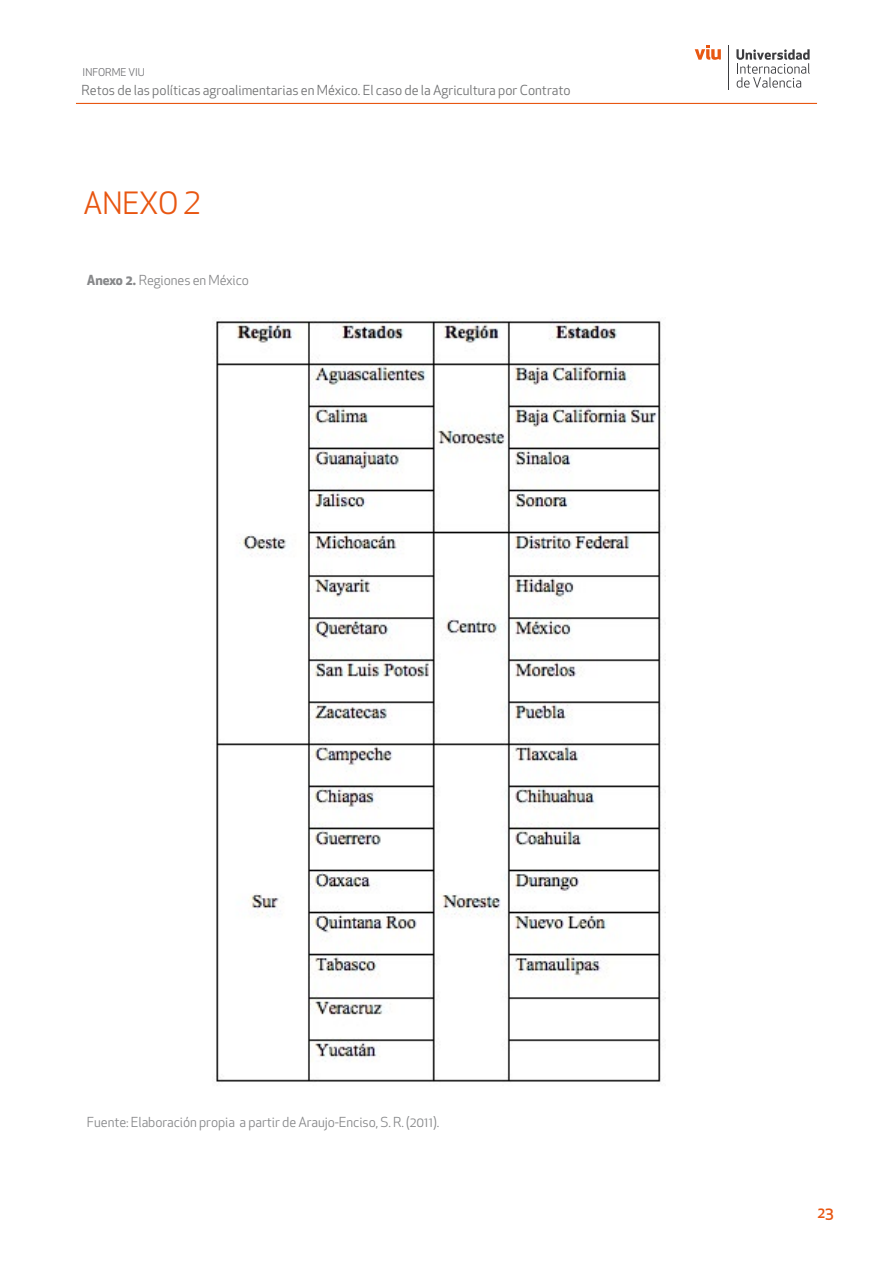
<style>
.page{position:relative;width:893px;height:1263px;background:#fff}
.page>*{position:absolute;margin:0;border:0;box-sizing:border-box;transform-origin:0 0}
.t1{font:30px "Apex New";color:#e85611}
.t2{font:500 15px "Apex New";color:#e85611}
.t3{font:13.5px "Apex New";letter-spacing:-.005em;color:#87888a}
.t4{font:13.5px "Apex New";color:#707172}
.t5{font:10.5px "Apex New";color:#707073}
.s1{font-weight:700}
</style>
<div class="page">
<hr style="left:76px;top:103px;width:741px;height:1px;background:#e85712">
<svg style="left:736px;top:49px;width:74px;height:39px"></svg>
<hr style="left:728px;top:45px;width:1px;height:45px;background:#3d3d40">
<svg style="left:695px;top:45px;width:26px;height:15px"></svg>
<img style="left:216px;top:317px;width:450px;height:765px">
<p class="t5" style="left:83px;top:66px;width:64px">INFORME VIU</p>
<p class="t4" style="left:81px;top:82px;width:491px">Retos de las políticas agroalimentarias en México. El caso de la Agricultura por Contrato</p>
<h1 class="t1" style="left:84px;top:184px;width:119px">ANEXO 2</h1>
<p class="t3" style="left:87px;top:271px;width:164px"><span class="s1">Anexo 2.</span> Regiones en México</p>
<p class="t3" style="left:87px;top:1113px;width:354px">Fuente: Elaboración propia a partir de Araujo-Enciso, S. R. (2011).</p>
<p class="t2" style="left:817px;top:1202px;width:18px">23</p>
</div>
